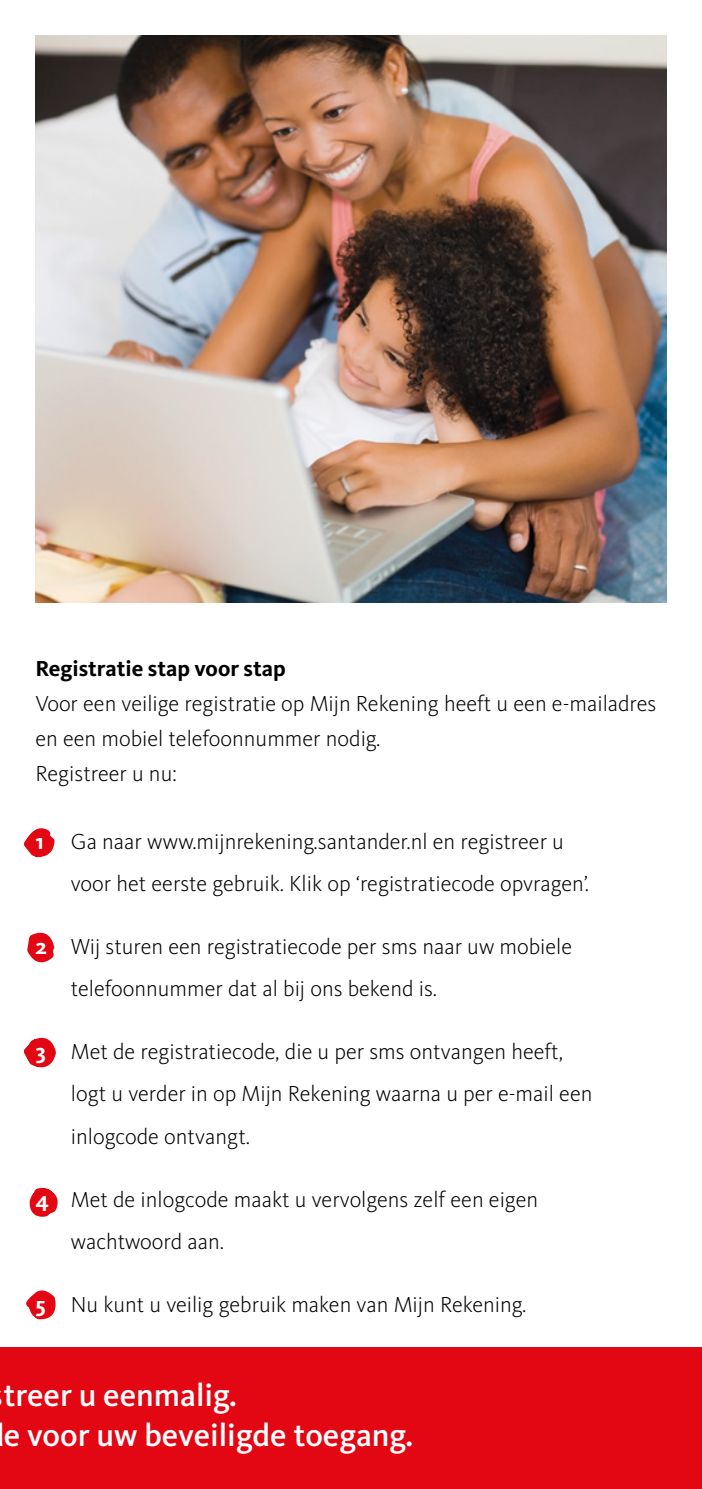
<style>
.page{position:relative;width:702px;height:1489px;background:#fff}
.page>*{position:absolute;margin:0;border:0;box-sizing:border-box;transform-origin:0 0}
.t1{font:500 32.5px/40px "Kievit OT";color:#fff}
.t2{font:300 22.5px/42.5px "Kievit OT";color:#000}
.t3{font:700 22.5px "Kievit OT";color:#000}
.s1{font-weight:700;color:#fff}
</style>
<div class="page">
<div style="left:0;top:1346px;width:702px;height:142px;background:#e30613"></div>
<svg style="left:24px;top:828px;width:31px;height:29px"></svg>
<svg style="left:27px;top:932px;width:27px;height:30px"></svg>
<svg style="left:24px;top:1037px;width:32px;height:30px"></svg>
<svg style="left:30px;top:1188px;width:28px;height:28px"></svg>
<svg style="left:26px;top:1290px;width:30px;height:29px"></svg>
<img style="left:35px;top:35px;width:631px;height:567px">
<p class="t3" style="left:35px;top:655px;width:252px">Registratie stap voor stap</p>
<p class="t2" style="left:35px;top:686px;width:622px;line-height:35px">Voor een veilige registratie op Mijn Rekening heeft u een e-mail adres en een mobiel telefoonnummer nodig.<br>Registreer u nu:</p>
<p class="t2" style="left:71px;top:820px;width:519px;text-indent:-35px"><span class="s1">1</span> Ga naar www.mijnrekening.santander.nl en registreer u voor het eerste gebruik. Klik op ‘registratiecode opvragen’.</p>
<p class="t2" style="left:71px;top:925px;width:503px;text-indent:-35px"><span class="s1">2</span> Wij sturen een registratiecode per sms naar uw mobiele telefoonnummer dat al bij ons bekend is.</p>
<p class="t2" style="left:71px;top:1030px;width:523px;text-indent:-35px"><span class="s1">3</span> Met de registratiecode, die u per sms ontvangen heeft, logt u verder in op Mijn Rekening waarna u per e-mail een inlogcode ontvangt.</p>
<p class="t2" style="left:71px;top:1178px;width:468px;text-indent:-35px"><span class="s1">4</span> Met de inlogcode maakt u vervolgens zelf een eigen wachtwoord aan.</p>
<p class="t2" style="left:35px;top:1283px;width:492px"><span class="s1">5</span> Nu kunt u veilig gebruik maken van Mijn Rekening.</p>
<h1 class="t1" style="left:3px;top:1374px;width:411px">treer u eenmalig.<br>e voor uw beveiligde toegang.</h1>
</div>
